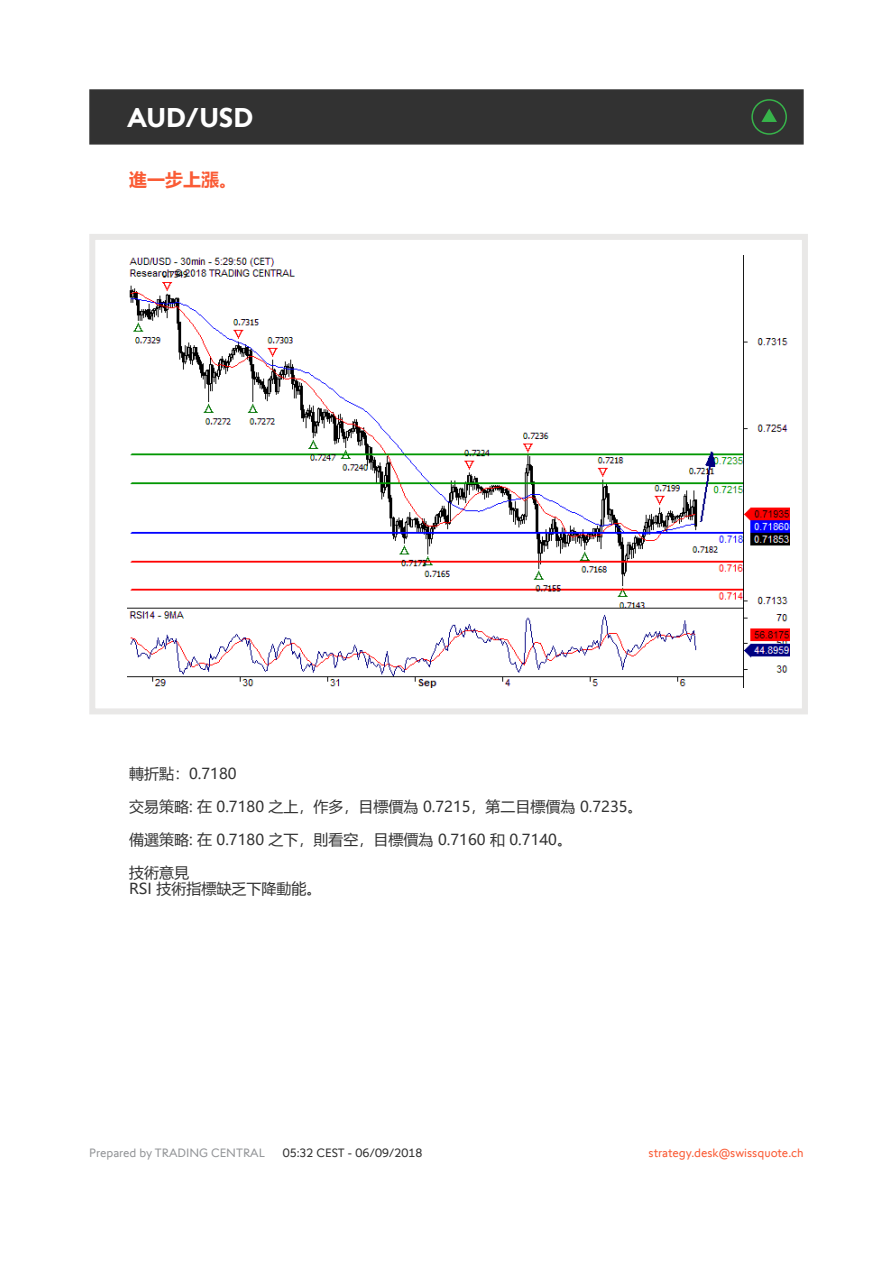
<style>
.page{position:relative;width:893px;height:1263px;background:#fff}
.page>*{position:absolute;margin:0;border:0;box-sizing:border-box;transform-origin:0 0}
.t1{font:700 27px "Swissquote CT";color:#fff}
.t2{font:700 18px "Microsoft Ya Hei UI";color:#fa5b35}
.t3{font:15px/16.5px "Microsoft Ya Hei UI";color:#323232}
.t4{font:12px "Swissquote CT";color:#fa5b35}
.t5{font:12px "Swissquote CT";color:#939598}
.t6{font:12px "Swissquote CT";color:#323232}
</style>
<div class="page">
<div style="left:89px;top:234px;width:719px;height:480px;border:6px solid #e9e8e7"></div>
<div style="left:89px;top:89px;width:715px;height:56px;background:#323232;border:2px solid #323232"></div>
<img style="left:128px;top:255px;width:661px;height:432px">
<svg style="left:751px;top:99px;width:36px;height:36px"></svg>
<h1 class="t1" style="left:128px;top:101px;width:127px">AUD/USD</h1>
<p class="t2" style="left:129px;top:167px;width:109px">進一步上漲。</p>
<p class="t3" style="left:129px;top:765px;width:109px">轉折點：0.7180</p>
<p class="t3" style="left:129px;top:798px;width:515px">交易策略: 在 0.7180 之上，作多，目標價為 0.7215，第二目標價為 0.7235。</p>
<p class="t3" style="left:129px;top:831px;width:444px">備選策略: 在 0.7180 之下，則看空，目標價為 0.7160 和 0.7140。</p>
<p class="t3" style="left:129px;top:864px;width:194px">技術意見<br>RSI 技術指標缺乏下降動能。</p>
<p class="t5" style="left:89px;top:1145px;width:177px">Prepared by TRADING CENTRAL</p>
<p class="t6" style="left:283px;top:1145px;width:141px">05:32 CEST - 06/09/2018</p>
<p class="t4" style="left:649px;top:1145px;width:157px">strategy.desk@swissquote.ch</p>
</div>
